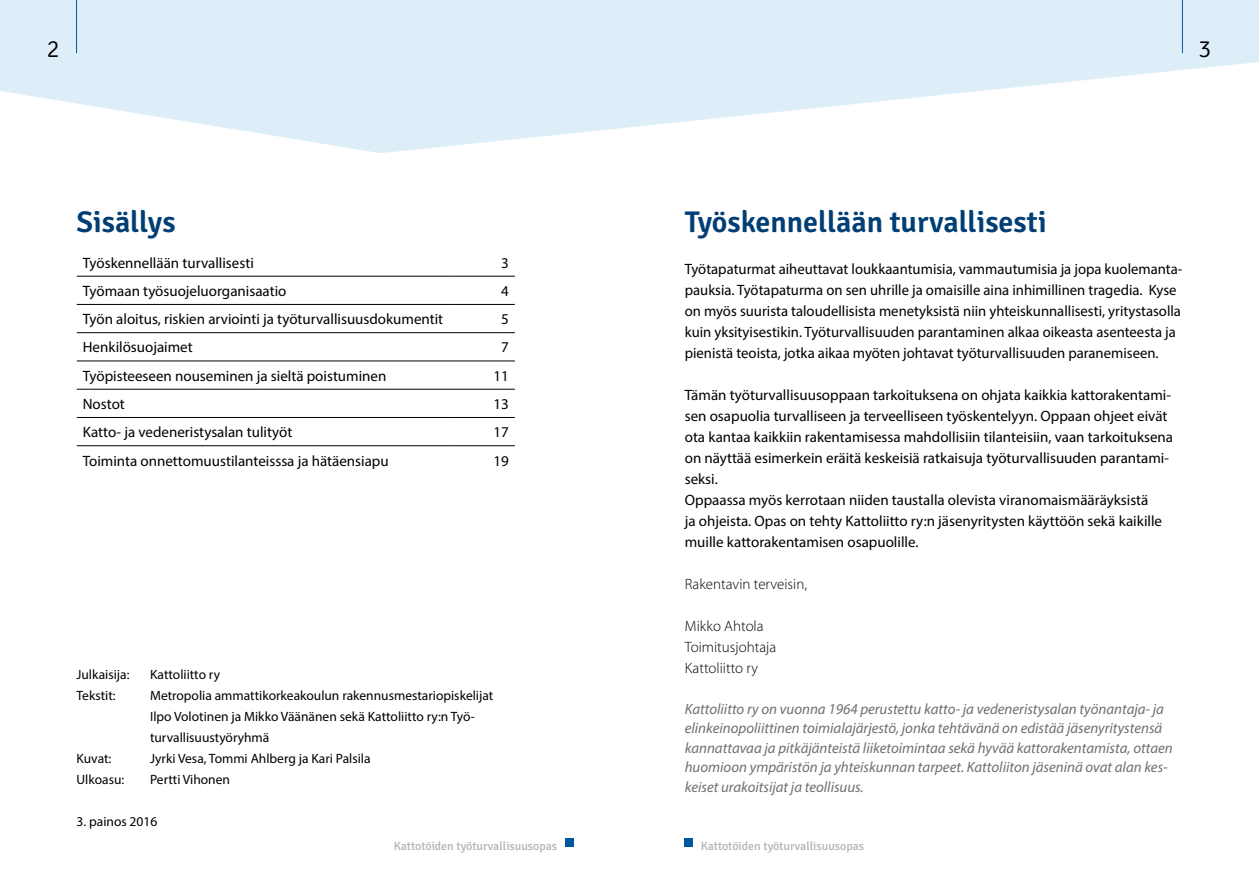
<style>
.page{position:relative;width:1259px;height:893px;background:#fff}
.page>*{position:absolute;margin:0;border:0;box-sizing:border-box;transform-origin:0 0}
.t1{font:600 30px "Signika";color:#003e75}
.t2{font:300 24px "Signika";color:#000}
.t3{font:15px/21px "Myriad Pro";color:#000}
.t4{font:italic 15px/19.5px "Myriad Pro";color:#706f6f}
.t5{font:300 15px/21px "Myriad Pro";color:#000}
.t6{font:13.5px/21px "Myriad Pro";color:#000}
.t7{font:12px "Signika";color:#b3b2b2}
</style>
<div class="page">
<svg style="left:0;top:0;width:1259px;height:153px;fill:#ddeef8"></svg>
<hr style="left:76px;top:0;width:1px;height:53px;background:#00569d">
<hr style="left:1182px;top:0;width:1px;height:53px;background:#00569d">
<div style="left:565px;top:838px;width:9px;height:9px;background:#00569d"></div>
<div style="left:684px;top:838px;width:9px;height:9px;background:#00569d"></div>
<hr style="left:77px;top:276px;width:374px;height:1px;background:#000">
<hr style="left:77px;top:304px;width:374px;height:1px;background:#000">
<hr style="left:451px;top:304px;width:64px;height:1px;background:#000">
<hr style="left:77px;top:332px;width:374px;height:1px;background:#000">
<hr style="left:451px;top:332px;width:64px;height:1px;background:#000">
<hr style="left:77px;top:361px;width:374px;height:1px;background:#000">
<hr style="left:451px;top:361px;width:64px;height:1px;background:#000">
<hr style="left:77px;top:389px;width:374px;height:1px;background:#000">
<hr style="left:451px;top:389px;width:64px;height:1px;background:#000">
<hr style="left:77px;top:417px;width:374px;height:1px;background:#000">
<hr style="left:451px;top:417px;width:64px;height:1px;background:#000">
<hr style="left:77px;top:445px;width:374px;height:1px;background:#000">
<hr style="left:451px;top:445px;width:64px;height:1px;background:#000">
<hr style="left:451px;top:276px;width:64px;height:1px;background:#000">
<h2 class="t2" style="left:47px;top:36px;width:14px">2</h2>
<h2 class="t2" style="left:1198px;top:36px;width:14px">3</h2>
<h1 class="t1" style="left:77px;top:205px;width:100px">Sisällys</h1>
<p class="t3" style="left:83px;top:252px;width:173px">Työskennellään turvallisesti</p>
<p class="t3" style="left:501px;top:252px;width:9px">3</p>
<p class="t3" style="left:83px;top:280px;width:205px">Työmaan työsuojeluorganisaatio</p>
<p class="t3" style="left:501px;top:280px;width:9px">4</p>
<p class="t3" style="left:83px;top:308px;width:362px">Työn aloitus, riskien arviointi ja työturvallisuusdokumentit</p>
<p class="t3" style="left:501px;top:308px;width:9px">5</p>
<p class="t3" style="left:83px;top:337px;width:112px">Henkilösuojaimet</p>
<p class="t3" style="left:501px;top:337px;width:9px">7</p>
<p class="t3" style="left:83px;top:365px;width:305px">Työpisteeseen nouseminen ja sieltä poistuminen</p>
<p class="t3" style="left:493px;top:365px;width:17px">11</p>
<p class="t3" style="left:83px;top:393px;width:44px">Nostot</p>
<p class="t3" style="left:493px;top:393px;width:17px">13</p>
<p class="t3" style="left:83px;top:421px;width:211px">Katto- ja vedeneristysalan tulityöt</p>
<p class="t3" style="left:493px;top:421px;width:17px">17</p>
<p class="t3" style="left:83px;top:450px;width:307px">Toiminta onnettomuustilanteisssa ja hätäensiapu</p>
<p class="t3" style="left:493px;top:450px;width:17px">19</p>
<p class="t6" style="left:77px;top:663px;width:54px">Julkaisija:</p>
<p class="t6" style="left:150px;top:663px;width:71px">Kattoliitto ry</p>
<p class="t6" style="left:77px;top:684px;width:41px">Tekstit:</p>
<p class="t6" style="left:150px;top:684px;width:345px">Metropolia ammattikorkeakoulun rakennusmestariopiskelijat<br>Ilpo Volotinen ja Mikko Väänänen sekä Kattoliitto ry:n Työ&shy;turvallisuustyöryhmä</p>
<p class="t6" style="left:77px;top:747px;width:36px">Kuvat:</p>
<p class="t6" style="left:150px;top:747px;width:222px">Jyrki Vesa, Tommi Ahlberg ja Kari Palsila</p>
<p class="t6" style="left:77px;top:768px;width:49px">Ulkoasu:</p>
<p class="t6" style="left:150px;top:768px;width:81px">Pertti Vihonen</p>
<p class="t6" style="left:77px;top:810px;width:82px">3. painos 2016</p>
<h1 class="t1" style="left:685px;top:205px;width:363px">Työskennellään turvallisesti</h1>
<p class="t3" style="left:685px;top:259px;width:499px">Työtapaturmat aiheuttavat loukkaantumisia, vammautumisia ja jopa kuolemanta&shy;pauksia. Työtapaturma on sen uhrille ja omaisille aina inhimillinen tragedia. Kyse on myös suurista taloudellisista menetyksistä niin yhteiskunnallisesti, yritystasolla kuin yksityisestikin. Työturvallisuuden parantaminen alkaa oikeasta asenteesta ja pienistä teoista, jotka aikaa myöten johtavat työturvallisuuden paranemiseen.</p>
<p class="t3" style="left:685px;top:385px;width:490px">Tämän työturvallisuusoppaan tarkoituksena on ohjata kaikkia kattorakentami&shy;sen osapuolia turvalliseen ja terveelliseen työskentelyyn. Oppaan ohjeet eivät ota kantaa kaikkiin rakentamisessa mahdollisiin tilanteisiin, vaan tarkoituksena on näyttää esimerkein eräitä keskeisiä ratkaisuja työturvallisuuden parantami&shy;seksi.<br>Oppaassa myös kerrotaan niiden taustalla olevista viranomaismääräyksistä<br>ja ohjeista. Opas on tehty Kattoliitto ry:n jäsenyritysten käyttöön sekä kaikille muille kattorakentamisen osapuolille.</p>
<p class="t5" style="left:685px;top:574px;width:124px">Rakentavin terveisin,</p>
<p class="t5" style="left:685px;top:616px;width:93px">Mikko Ahtola<br>Toimitusjohtaja<br>Kattoliitto ry</p>
<p class="t4" style="left:685px;top:699px;width:489px">Kattoliitto ry on vuonna 1964 perustettu katto- ja vedeneristysalan työnantaja- ja elinkeinopoliittinen toimialajärjestö, jonka tehtävänä on edistää jäsenyritystensä kannattavaa ja pitkäjänteistä liiketoimintaa sekä hyvää kattorakentamista, ottaen huomioon ympäristön ja yhteiskunnan tarpeet. Kattoliiton jäseninä ovat alan kes&shy;keiset urakoitsijat ja teollisuus.</p>
<p class="t7" style="left:394px;top:839px;width:165px">Kattotöiden työturvallisuusopas</p>
<p class="t7" style="left:701px;top:839px;width:165px">Kattotöiden työturvallisuusopas</p>
</div>
